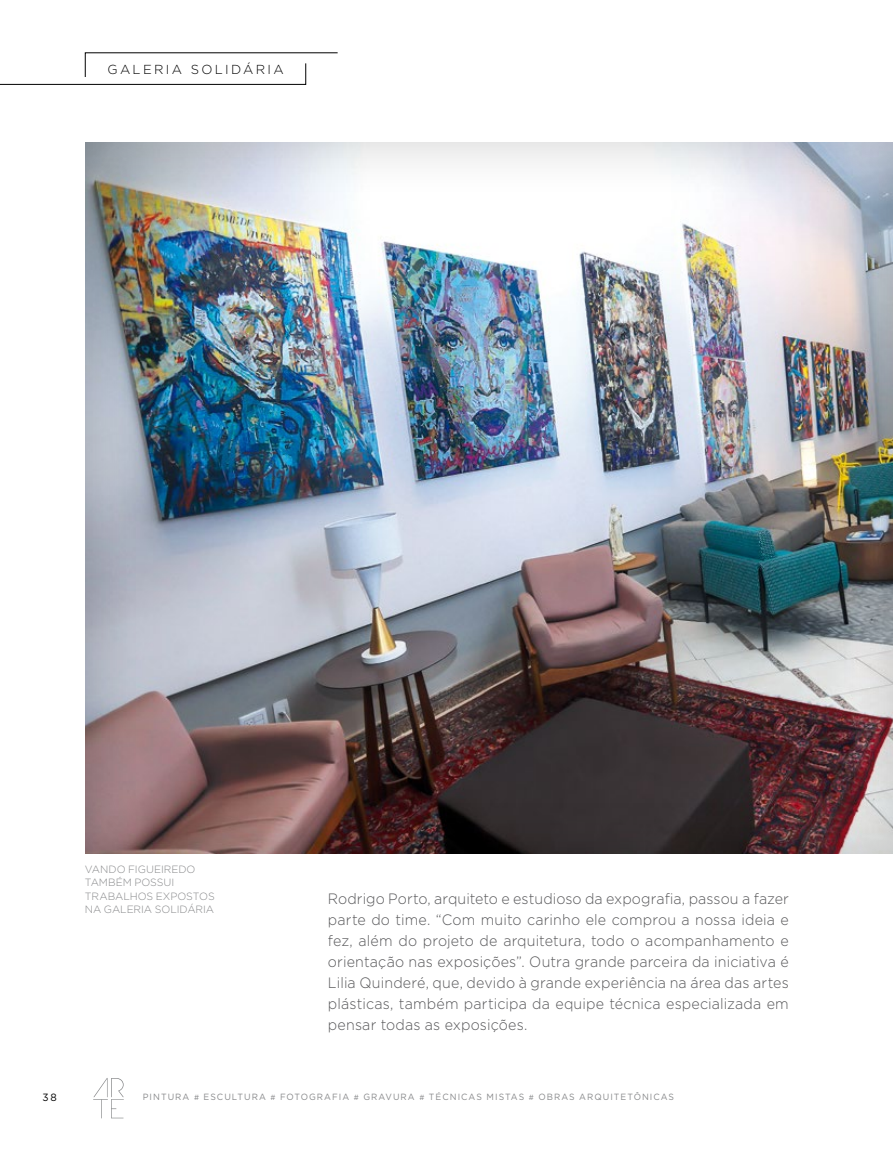
<style>
.page{position:relative;width:893px;height:1149px;background:#fff}
.page>*{position:absolute;margin:0;border:0;box-sizing:border-box;transform-origin:0 0}
.t1{font:300 15px/21px "Gotham";letter-spacing:.01em;color:#58585a;text-align:justify;scale:.95 1}
.t2{font:300 13.05px "Gotham";letter-spacing:.18em;color:#000}
.t3{font:300 10.5px/13.5px "Gotham";letter-spacing:-.005em;color:#87888a}
.t4{font:10.5px "Gotham";color:#000;scale:.96 1}
.t5{font:9px "Gotham";letter-spacing:.12em;color:#87888a;scale:.96 1}
.s1{font-size:7.5px}
</style>
<div class="page">
<div style="left:73px;top:133px;width:820px;height:721px;background:#000;opacity:.2"></div>
<svg style="left:0;top:52px;width:338px;height:33px"></svg>
<svg style="left:93px;top:1078px;width:31px;height:39px"></svg>
<p class="t2" style="left:107px;top:61px;width:178px">GALERIA SOLIDÁRIA</p>
<p class="t3" style="left:85px;top:861px;width:131px">VANDO FIGUEIREDO<br>TAMBÉM POSSUI<br>TRABALHOS EXPOSTOS<br>NA GALERIA SOLIDÁRIA</p>
<p class="t1" style="left:328px;top:887px;width:487px">Rodrigo Porto, arquiteto e estudioso da expografia, passou a fazer parte do time. “Com muito carinho ele comprou a nossa ideia e fez, além do projeto de arquitetura, todo o acompanhamento e orientação nas exposições”. Outra grande parceira da iniciativa é Lilia Quinderé, que, devido à grande experiência na área das artes plásticas, também participa da equipe técnica especializada em pensar todas as exposições.</p>
<p class="t4" style="left:43px;top:1089px;width:16px">38</p>
<p class="t5" style="left:143px;top:1091px;width:555px">PINTURA <span class="s1">#</span> ESCULTURA <span class="s1">#</span> FOTOGRAFIA <span class="s1">#</span> GRAVURA <span class="s1">#</span> TÉCNICAS MISTAS <span class="s1">#</span> OBRAS ARQUITETÔNICAS</p>
</div>
